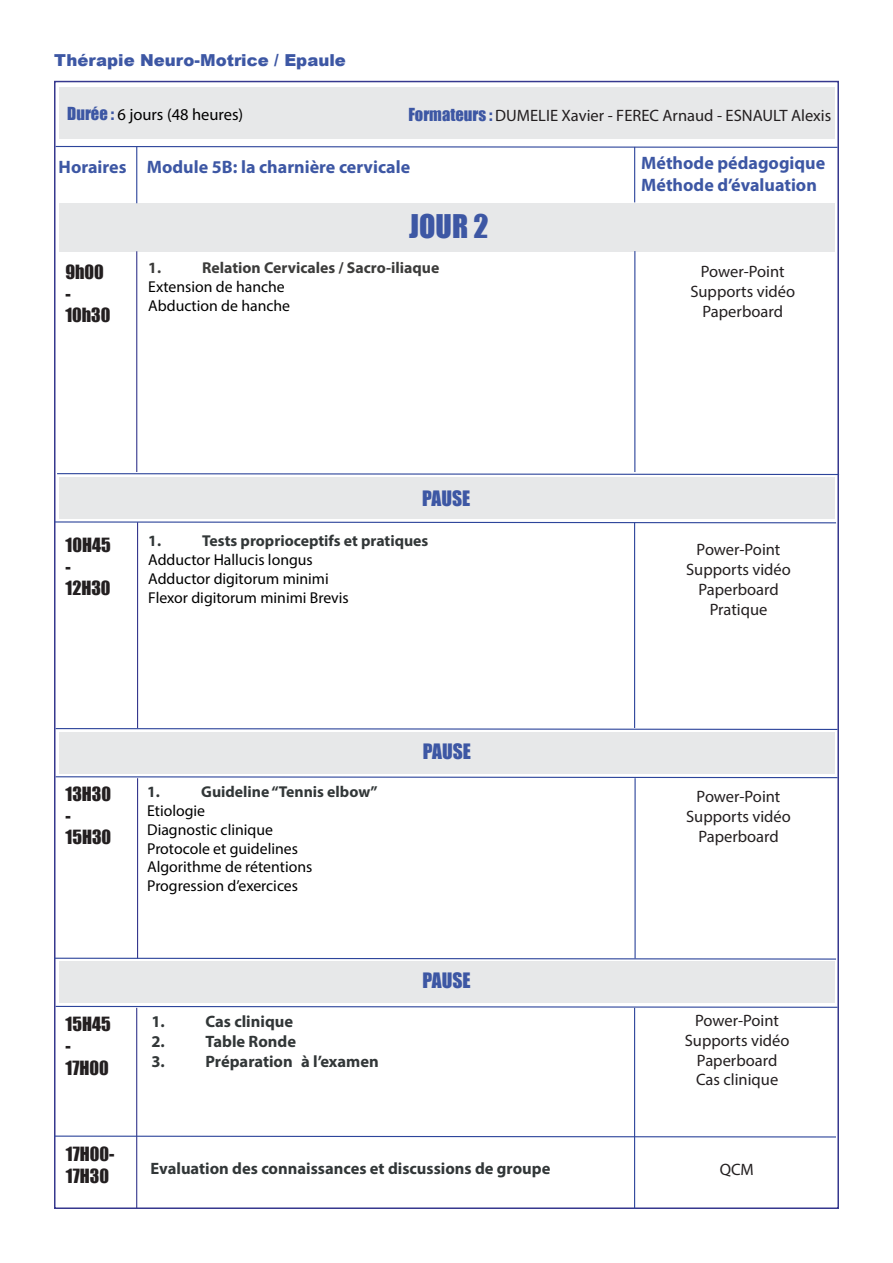
<style>
.page{position:relative;width:893px;height:1263px;background:#fff}
.page>*{position:absolute;margin:0;border:0;box-sizing:border-box;transform-origin:0 0}
.t1{font:30px "Impact";color:#3d57a4}
.t2{font:19.5px "Impact";color:#3d57a4}
.t3{font:700 18px/21.6px "Myriad Pro";color:#3d57a4}
.t4{font:18px/21.6px "Impact";color:#231f20}
.t5{font:16.5px/19.8px "Myriad Pro";color:#231f20;text-align:center}
.t6{font:700 16.5px "Myriad Pro";color:#323738}
.t7{font:900 16.5px "Arial";color:#3d57a4}
.t8{font:16.5px "Myriad Pro";color:#000}
.t9{font:15.75px "Myriad Pro";color:#000}
.t10{font:700 15.75px "Myriad Pro";color:#323738}
.t11{font:700 15.75px "Myriad Pro";color:#3c3c3b}
.s1{font-family:"Impact";color:#3d57a4}
</style>
<div class="page">
<div style="left:59px;top:203px;width:775px;height:48px;background:#e7e8e9"></div>
<div style="left:59px;top:87px;width:775px;height:52px;background:#e7e8e9"></div>
<svg style="left:54px;top:145px;width:785px;height:3px"></svg>
<hr style="left:136px;top:147px;width:1px;height:56px;background:#2d459b">
<hr style="left:634px;top:147px;width:1px;height:55px;background:#2d459b">
<hr style="left:136px;top:251px;width:1px;height:221px;background:#36388e">
<div style="left:59px;top:477px;width:775px;height:42px;background:#e7e8e9"></div>
<hr style="left:634px;top:522px;width:1px;height:206px;background:#2d459b">
<hr style="left:137px;top:522px;width:1px;height:206px;background:#36388e">
<hr style="left:137px;top:778px;width:1px;height:180px;background:#36388e">
<hr style="left:634px;top:778px;width:2px;height:180px;background:#2d459b">
<div style="left:59px;top:961px;width:775px;height:41px;background:#e7e8e9"></div>
<hr style="left:136px;top:1008px;width:1px;height:201px;background:#36388e">
<hr style="left:634px;top:1008px;width:1px;height:201px;background:#2d459b">
<svg style="left:57px;top:472px;width:783px;height:4px"></svg>
<svg style="left:54px;top:521px;width:783px;height:3px"></svg>
<svg style="left:54px;top:727px;width:785px;height:3px"></svg>
<svg style="left:54px;top:776px;width:785px;height:3px"></svg>
<svg style="left:54px;top:1005px;width:785px;height:3px"></svg>
<svg style="left:54px;top:957px;width:782px;height:3px"></svg>
<hr style="left:634px;top:251px;width:1px;height:221px;background:#2d459b">
<div style="left:59px;top:732px;width:776px;height:42px;background:#e7e8e9"></div>
<svg style="left:54px;top:1135px;width:782px;height:3px"></svg>
<p class="t7" style="left:54px;top:48px;width:293px">Thérapie Neuro-Motrice / Epaule</p>
<p class="t8" style="left:67px;top:104px;width:178px"><span class="s1">Durée :</span> 6 jours (48 heures)</p>
<p class="t3" style="left:59px;top:156px;width:69px">Horaires</p>
<p class="t3" style="left:147px;top:156px;width:265px">Module 5B: la charnière cervicale</p>
<p class="t3" style="left:641px;top:152px;width:185px">Méthode pédagogique<br>Méthode d’évaluation</p>
<p class="t1" style="left:409px;top:203px;width:81px">JOUR 2</p>
<p class="t4" style="left:65px;top:261px;width:47px">9h00 -<br>10h30</p>
<p class="t11" style="left:148px;top:257px;width:14px">1.</p>
<p class="t11" style="left:202px;top:257px;width:239px">Relation Cervicales / Sacro-iliaque</p>
<p class="t5" style="left:408px;top:105px;width:424px"><span class="s1">Formateurs :</span> DUMELIE Xavier - FEREC Arnaud - ESNAULT Alexis</p>
<p class="t5" style="left:690px;top:262px;width:106px">Power-Point<br>Supports vidéo<br>Paperboard</p>
<p class="t9" style="left:148px;top:277px;width:138px">Extension de hanche</p>
<p class="t9" style="left:148px;top:296px;width:143px">Abduction de hanche</p>
<p class="t4" style="left:66px;top:534px;width:47px">10H45 -<br>12H30</p>
<p class="t2" style="left:422px;top:484px;width:50px">PAUSE</p>
<p class="t10" style="left:148px;top:530px;width:14px">1.</p>
<p class="t10" style="left:202px;top:530px;width:228px">Tests proprioceptifs et pratiques</p>
<p class="t9" style="left:148px;top:550px;width:166px">Adductor Hallucis longus</p>
<p class="t9" style="left:148px;top:569px;width:182px">Adductor digitorum minimi</p>
<p class="t9" style="left:148px;top:588px;width:202px">Flexor digitorum minimi Brevis</p>
<p class="t4" style="left:66px;top:783px;width:47px">13H30 -<br>15H30</p>
<p class="t4" style="left:66px;top:1013px;width:47px">15H45 -<br>17H00</p>
<p class="t4" style="left:66px;top:1143px;width:50px">17H00-<br>17H30</p>
<p class="t10" style="left:147px;top:781px;width:14px">1.</p>
<p class="t10" style="left:201px;top:781px;width:178px">Guideline “Tennis elbow”</p>
<p class="t9" style="left:147px;top:801px;width:59px">Etiologie</p>
<p class="t9" style="left:147px;top:820px;width:127px">Diagnostic clinique</p>
<p class="t9" style="left:147px;top:838px;width:152px">Protocole et guidelines</p>
<p class="t9" style="left:147px;top:857px;width:167px">Algorithme de rétentions</p>
<p class="t9" style="left:147px;top:876px;width:152px">Progression d’exercices</p>
<p class="t6" style="left:151px;top:1011px;width:15px">1.</p>
<p class="t6" style="left:205px;top:1011px;width:89px">Cas clinique</p>
<p class="t6" style="left:151px;top:1030px;width:15px">2.</p>
<p class="t6" style="left:205px;top:1030px;width:92px">Table Ronde</p>
<p class="t6" style="left:151px;top:1050px;width:15px">3.</p>
<p class="t6" style="left:205px;top:1050px;width:175px">Préparation à l’examen</p>
<p class="t2" style="left:423px;top:736px;width:50px">PAUSE</p>
<p class="t2" style="left:423px;top:965px;width:50px">PAUSE</p>
<p class="t6" style="left:151px;top:1157px;width:401px">Evaluation des connaissances et discussions de groupe</p>
<p class="t5" style="left:686px;top:540px;width:106px">Power-Point<br>Supports vidéo<br>Paperboard</p>
<p class="t5" style="left:710px;top:599px;width:59px">Pratique</p>
<p class="t5" style="left:686px;top:786px;width:106px">Power-Point<br>Supports vidéo<br>Paperboard</p>
<p class="t5" style="left:685px;top:1010px;width:106px">Power-Point<br>Supports vidéo<br>Paperboard<br>Cas clinique</p>
<p class="t5" style="left:720px;top:1159px;width:36px">QCM</p>
</div>
